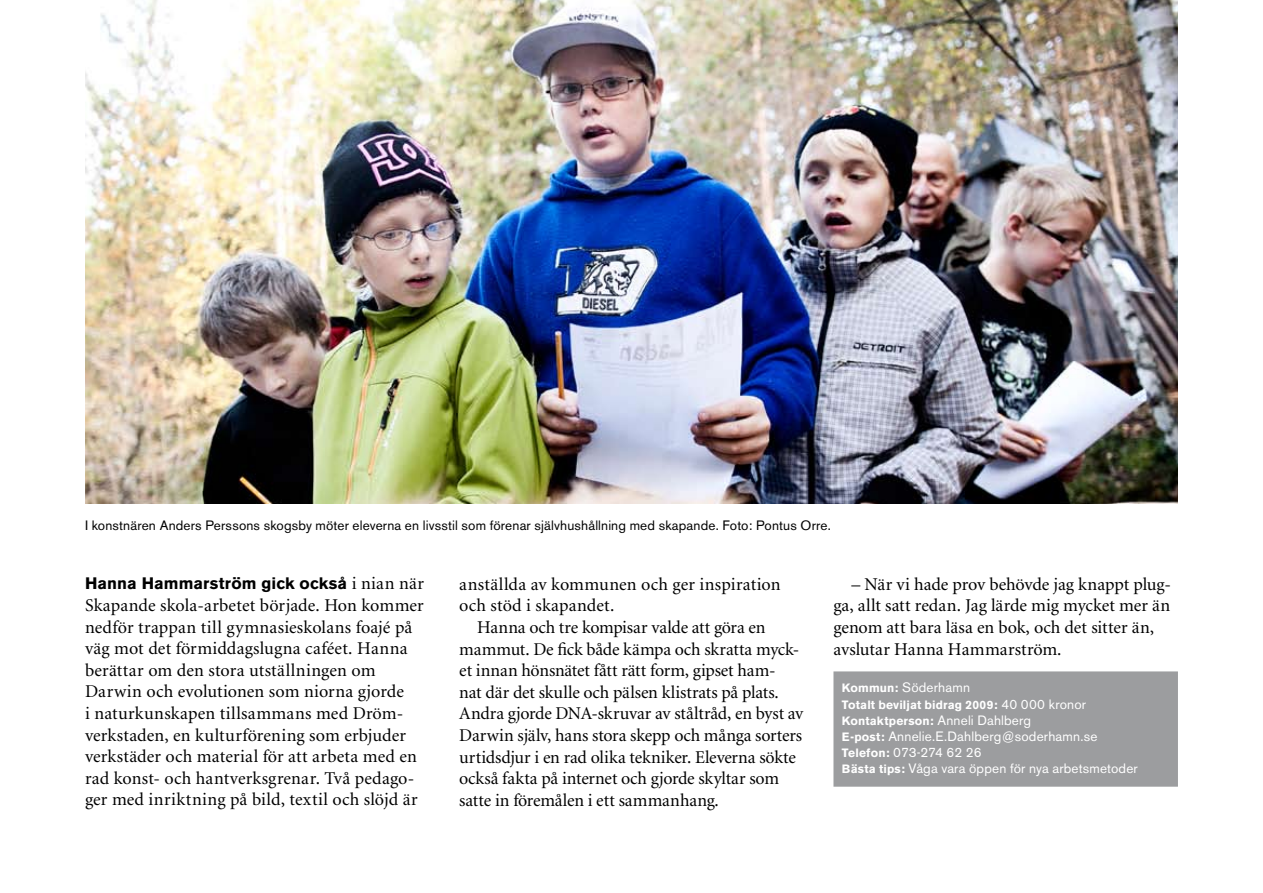
<style>
.page{position:relative;width:1263px;height:893px;background:#fff}
.page>*{position:absolute;margin:0;border:0;box-sizing:border-box;transform-origin:0 0}
.t1{font:18px/21.6px "Minion OS";color:#000}
.t2{font:700 16.5px "Akzidenz Grotesk BE";letter-spacing:.01em;color:#000}
.t3{font:13.5px/16.2px "Akzidenz Grotesk BE";letter-spacing:.015em;color:#fff}
.t4{font:13.5px "Akzidenz Grotesk BE";letter-spacing:.01em;color:#000}
.t5{font:700 12px/16.2px "Akzidenz Grotesk BE";letter-spacing:.01em;color:#fff}
.s1{font-family:"Minion OS";font-weight:400;font-size:18px}
.s2{font-weight:700;font-size:12px}
.s3{font-weight:400;font-size:13.5px}
</style>
<div class="page">
<div style="left:833px;top:671px;width:345px;height:116px;background:#9c9d9f;border:2px solid #9c9d9f"></div>
<img style="left:85px;top:0;width:1093px;height:504px">
<p class="t4" style="left:85px;top:517px;width:747px">I konstnären Anders Perssons skogsby möter eleverna en livsstil som förenar självhushållning med skapande. Foto: Pontus Orre.</p>
<p class="t2" style="left:85px;top:574px;width:340px">Hanna Hammarström gick också <span class="s1">i nian när</span></p>
<p class="t1" style="left:85px;top:594px;width:340px">Skapande skola-arbetet började. Hon kommer nedför trappan till gymnasieskolans foajé på väg mot det förmiddagslugna caféet. Hanna berättar om den stora utställningen om Darwin och evolutionen som niorna gjorde<br>i naturkunskapen tillsammans med Dröm&shy;verkstaden, en kulturförening som erbjuder verkstäder och material för att arbeta med en rad konst- och hantverksgrenar. Två pedago&shy;ger med inriktning på bild, textil och slöjd är</p>
<p class="t1" style="left:459px;top:573px;width:323px">anställda av kommunen och ger inspiration och stöd i skapandet.</p>
<p class="t1" style="left:459px;top:616px;width:346px;text-indent:18px">Hanna och tre kompisar valde att göra en mammut. De fick både kämpa och skratta myck&shy;et innan hönsnätet fått rätt form, gipset ham-<br>nat där det skulle och pälsen klistrats på plats.<br>Andra gjorde DNA-skruvar av ståltråd, en byst av Darwin själv, hans stora skepp och många sorters urtidsdjur i en rad olika tekniker. Eleverna sökte också fakta på internet och gjorde skyltar som satte in föremålen i ett sammanhang.</p>
<p class="t1" style="left:833px;top:573px;width:339px;text-indent:18px">– När vi hade prov behövde jag knappt plug&shy;ga, allt satt redan. Jag lärde mig mycket mer än genom att bara läsa en bok, och det sitter än, avslutar Hanna Hammarström.</p>
<p class="t3" style="left:842px;top:680px;width:130px"><span class="s2">Kommun:</span> Söderhamn</p>
<p class="t5" style="left:842px;top:696px;width:246px">Totalt beviljat bidrag 2009: <span class="s3">40 000 kronor<br></span>Kontaktperson: <span class="s3">Anneli Dahlberg</span></p>
<p class="t3" style="left:842px;top:728px;width:297px"><span class="s2">E-post:</span> Annelie.E.Dahlberg@soderhamn.se<br><span class="s2">Telefon:</span> 073-274 62 26<br><span class="s2">Bästa tips:</span> Våga vara öppen för nya arbetsmetoder</p>
</div>
